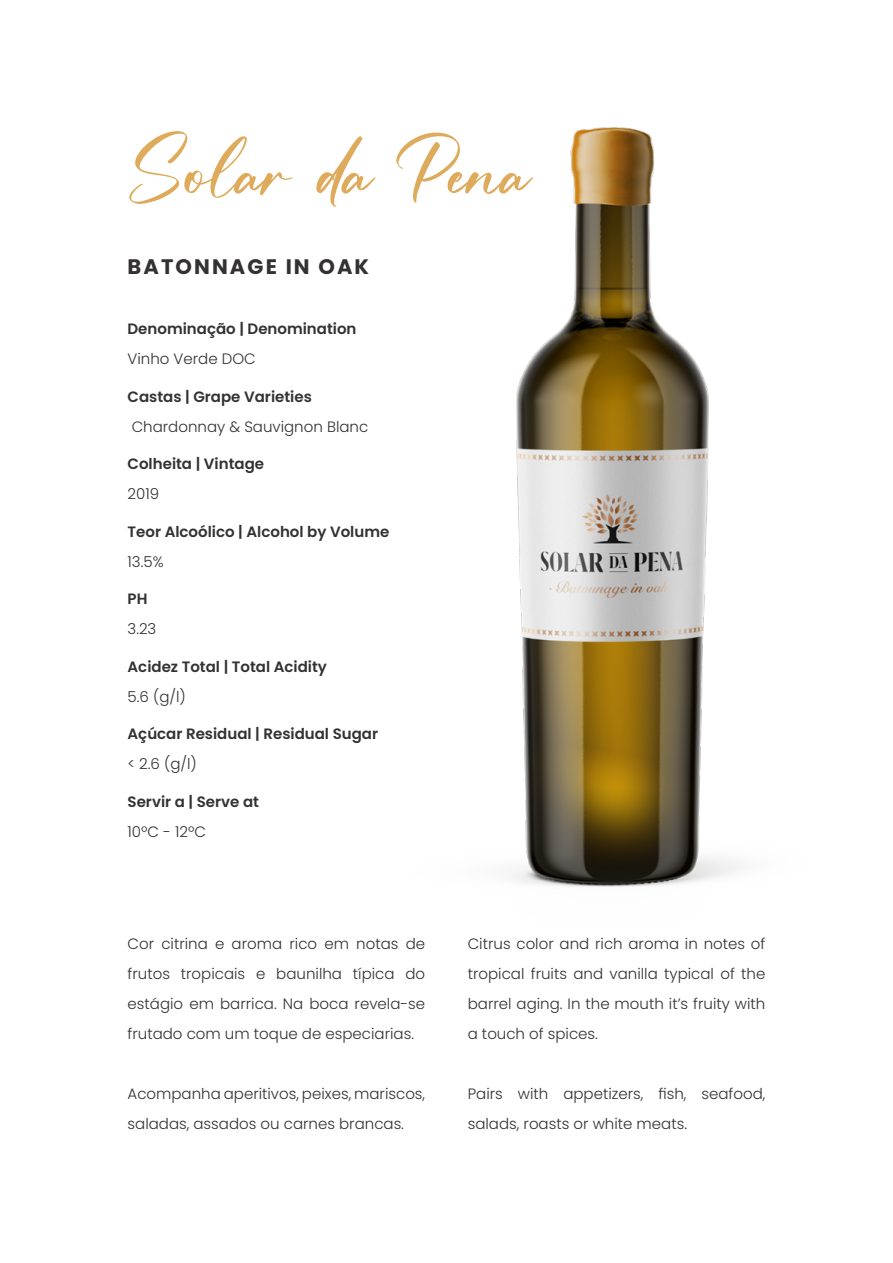
<style>
.page{position:relative;width:893px;height:1263px;background:#fff}
.page>*{position:absolute;margin:0;border:0;box-sizing:border-box;transform-origin:0 0}
.t1{font:81px "Massillo";color:#deab5c}
.t2{font:700 21px "Poppins";letter-spacing:.1em;color:#333132}
.t3{font:300 15px/30px "Poppins";color:#333132;text-align:justify}
.t4{font:600 15px "Poppins";color:#333132}
</style>
<div class="page">
<img style="left:512px;top:127px;width:230px;height:760px">
<h1 class="t1" style="left:128px;top:119px;width:397px">Solar da Pena</h1>
<h2 class="t2" style="left:128px;top:254px;width:243px">BATONNAGE IN OAK</h2>
<p class="t4" style="left:128px;top:320px;width:230px">Denominação | Denomination</p>
<p class="t3" style="left:128px;top:344px;width:130px">Vinho Verde DOC</p>
<p class="t4" style="left:128px;top:388px;width:186px">Castas | Grape Varieties</p>
<p class="t3" style="left:132px;top:411px;width:238px">Chardonnay &amp; Sauvignon Blanc</p>
<p class="t4" style="left:128px;top:455px;width:138px">Colheita | Vintage</p>
<p class="t3" style="left:128px;top:479px;width:33px">2019</p>
<p class="t4" style="left:128px;top:523px;width:263px">Teor Alcoólico | Alcohol by Volume</p>
<p class="t3" style="left:128px;top:546px;width:38px">13.5%</p>
<p class="t4" style="left:128px;top:590px;width:21px">PH</p>
<p class="t3" style="left:128px;top:614px;width:30px">3.23</p>
<p class="t4" style="left:128px;top:658px;width:201px">Acidez Total | Total Acidity</p>
<p class="t3" style="left:128px;top:681px;width:60px">5.6 (g/l)</p>
<p class="t4" style="left:128px;top:725px;width:252px">Açúcar Residual | Residual Sugar</p>
<p class="t3" style="left:128px;top:749px;width:71px">&lt; 2.6 (g/l)</p>
<p class="t4" style="left:128px;top:793px;width:133px">Servir a | Serve at</p>
<p class="t3" style="left:128px;top:816px;width:80px">10ºC - 12ºC</p>
<p class="t3" style="left:128px;top:929px;width:299px">Cor citrina e aroma rico em notas de frutos tropicais e baunilha típica do estágio em barrica. Na boca revela-se frutado com um toque de especiarias.</p>
<p class="t3" style="left:128px;top:1079px;width:299px">Acompanha aperitivos, peixes, mariscos, saladas, assados ou carnes brancas.</p>
<p class="t3" style="left:468px;top:929px;width:299px">Citrus color and rich aroma in notes of tropical fruits and vanilla typical of the barrel aging. In the mouth it’s fruity with a touch of spices.</p>
<p class="t3" style="left:468px;top:1079px;width:299px">Pairs with appetizers, fish, seafood, salads, roasts or white meats.</p>
</div>
